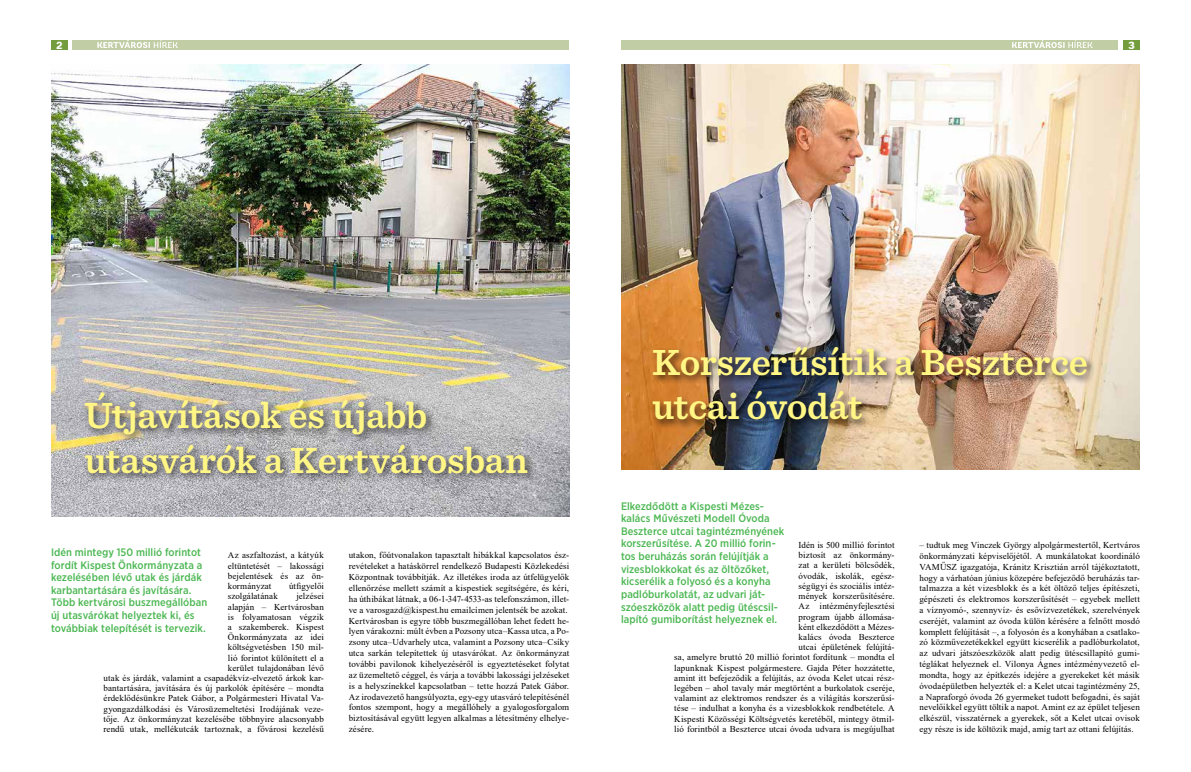
<style>
.page{position:relative;width:1191px;height:772px;background:#fff}
.page>*{position:absolute;margin:0;border:0;box-sizing:border-box;transform-origin:0 0}
.t1{font:600 38px/44px "Sentinel";letter-spacing:-.005em;color:#fff685}
.t2{font:500 10.8px/12.6px "Gotham Narrow";letter-spacing:.005em;color:#4bb752}
.t3{font:800 10.5px "Andes";color:#fff}
.t4{font:9px/10.2px "Times New Roman";letter-spacing:.01em;color:#000;text-align:right}
</style>
<div class="page">
<div style="left:51px;top:40px;width:17px;height:10px;background:#749d3e"></div>
<div style="left:1123px;top:40px;width:16px;height:10px;background:#749d3e"></div>
<img style="left:621px;top:65px;width:519px;height:404px">
<div style="left:649px;top:343px;width:447px;height:86px;background:#000;opacity:.71"></div>
<div style="left:72px;top:40px;width:497px;height:10px;background:#c1cda4"></div>
<div style="left:621px;top:40px;width:496px;height:10px;background:#c1cda4"></div>
<img style="left:51px;top:65px;width:518px;height:451px">
<div style="left:81px;top:388px;width:457px;height:95px;background:#000;opacity:.71"></div>
<svg style="left:97px;top:40px;width:81px;height:8px"></svg>
<svg style="left:1012px;top:40px;width:80px;height:8px"></svg>
<p class="t3" style="left:56px;top:38px;width:8px">2</p>
<p class="t3" style="left:1128px;top:38px;width:8px">3</p>
<h1 class="t1" style="left:84px;top:391px;width:445px">Útjavítások és újabb utasvárók a Kertvárosban</h1>
<p class="t2" style="left:51px;top:545px;width:158px">Idén mintegy 150 millió forintot fordít Kispest Önkormányzata a kezelésében lévő utak és járdák karbantartására és javítására.<br>Több kertvárosi buszmegállóban új utasvárókat helyeztek ki, és továbbiak telepítését is tervezik.</p>
<p class="t4" style="left:228px;top:549px;width:98px;text-align:justify">Az aszfaltozást, a kátyúk eltüntetését – lakossági bejelentések és az ön&shy;kormányzat</p>
<p class="t4" style="left:289px;top:580px;width:36px">útfigyelői</p>
<p class="t4" style="left:104px;top:590px;width:222px">jelzései<br>alapján – Kertvárosban<br>is folyamatosan végzik<br>a szakemberek. Kispest<br>Önkormányzata az idei<br>költségvetésben 150 mil-<br>lió forintot különített el a<br>kerület tulajdonában lévő<br>utak és járdák, valamint a csapadékvíz-elvezető árkok kar&shy;bantartására, javítására és új parkolók építésére – mondta érdeklődésünkre Patek Gábor, a Polgármesteri Hivatal Va&shy;gyongazdálkodási és Városüzemeltetési Irodájának veze&shy;tője. Az önkormányzat kezelésébe többnyire alacsonyabb rendű utak, mellékutcák tartoznak, a fővárosi kezelésű</p>
<p class="t4" style="left:228px;top:590px;width:52px">szolgálatának</p>
<p class="t4" style="left:349px;top:549px;width:222px;line-height:10.8px;text-align:left">utakon, főútvonalakon tapasztalt hibákkal kapcsolatos ész&shy;revételeket a hatáskörrel rendelkező Budapesti Közlekedési Központnak továbbítják. Az illetékes iroda az útfelügyelők ellenőrzése mellett számít a kispestiek segítségére, és kéri, ha úthibákat látnak, a 06-1-347-4533-as telefonszámon, illet&shy;ve a varosgazd@kispest.hu emailcímen jelentsék be azokat.<br>Kertvárosban is egyre több buszmegállóban lehet fedett he&shy;lyen várakozni: múlt évben a Pozsony utca–Kassa utca, a Po&shy;zsony utca–Udvarhely utca, valamint a Pozsony utca–Csíky utca sarkán telepítettek új utasvárókat. Az önkormányzat további pavilonok kihelyezéséről is egyeztetéseket folytat az üzemeltető céggel, és várja a további lakossági jelzéseket is a helyszínekkel kapcsolatban – tette hozzá Patek Gábor.<br>Az irodavezető hangsúlyozta, egy-egy utasváró telepítésénél fontos szempont, hogy a megállóhely a gyalogosforgalom biztosításával együtt legyen alkalmas a létesítmény elhelye&shy;zésére.</p>
<h1 class="t1" style="left:652px;top:338px;width:437px">Korszerűsítik a Beszterce utcai óvodát</h1>
<p class="t2" style="left:621px;top:499px;width:165px">Elkezdődött a Kispesti Mézes&shy;kalács Művészeti Modell Óvoda Beszterce utcai tagintézményének korszerűsítése. A 20 millió forin&shy;tos beruházás során felújítják a vizesblokkokat és az öltözőket, kicserélik a folyosó és a konyha padlóburkolatát, az udvari ját&shy;szóeszközök alatt pedig ütéscsil&shy;lapító gumiborítást helyeznek el.</p>
<p class="t4" style="left:674px;top:539px;width:222px">Idén is 500 millió forintot<br>biztosít az önkormány-<br>zat a kerületi bölcsődék,<br>óvodák, iskolák, egész-<br>ségügyi és szociális intéz-<br>mények korszerűsítésére.<br>Az intézményfejlesztési<br>program újabb állomása-<br>ként elkezdődött a Mézes-<br>kalács óvoda Beszterce<br>utcai épületének felújítá-<br>sa, amelyre bruttó 20 millió forintot fordítunk – mondta el lapunknak Kispest polgármestere. Gajda Péter hozzátette, amint itt befejeződik a felújítás, az óvoda Kelet utcai rész&shy;legében – ahol tavaly már megtörtént a burkolatok cseréje, valamint az elektromos rendszer és a világítás korszerűsí&shy;tése – indulhat a konyha és a vizesblokkok rendbetétele. A Kispesti Közösségi Költségvetés keretéből, mintegy ötmil&shy;lió forintból a Beszterce utcai óvoda udvara is megújulhat</p>
<p class="t4" style="left:919px;top:539px;width:222px;line-height:10.8px;text-align:justify">– tudtuk meg Vinczek György alpolgármestertől, Kertváros önkormányzati képviselőjétől. A munkálatokat koordináló VAMŰSZ igazgatója, Kránitz Krisztián arról tájékoztatott, hogy a várhatóan június közepére befejeződő beruházás tar&shy;talmazza a két vizesblokk és a két öltöző teljes építészeti, gépészeti és elektromos korszerűsítését – egyebek mellett a víznyomó-, szennyvíz- és esővízvezetékek, szerelvények cseréjét, valamint az óvoda külön kérésére a felnőtt mosdó komplett felújítását –, a folyosón és a konyhában a csatlako&shy;zó közművezetékekkel együtt kicserélik a padlóburkolatot, az udvari játszóeszközök alatt pedig ütéscsillapító gumi&shy;téglákat helyeznek el. Vilonya Ágnes intézményvezető el&shy;mondta, hogy az építkezés idejére a gyerekeket két másik óvodaépületben helyezték el: a Kelet utcai tagintézmény 25, a Napraforgó óvoda 26 gyermeket tudott befogadni, és saját nevelőikkel együtt töltik a napot. Amint ez az épület teljesen elkészül, visszatérnek a gyerekek, sőt a Kelet utcai ovisok egy része is ide költözik majd, amíg tart az ottani felújítás.</p>
</div>
